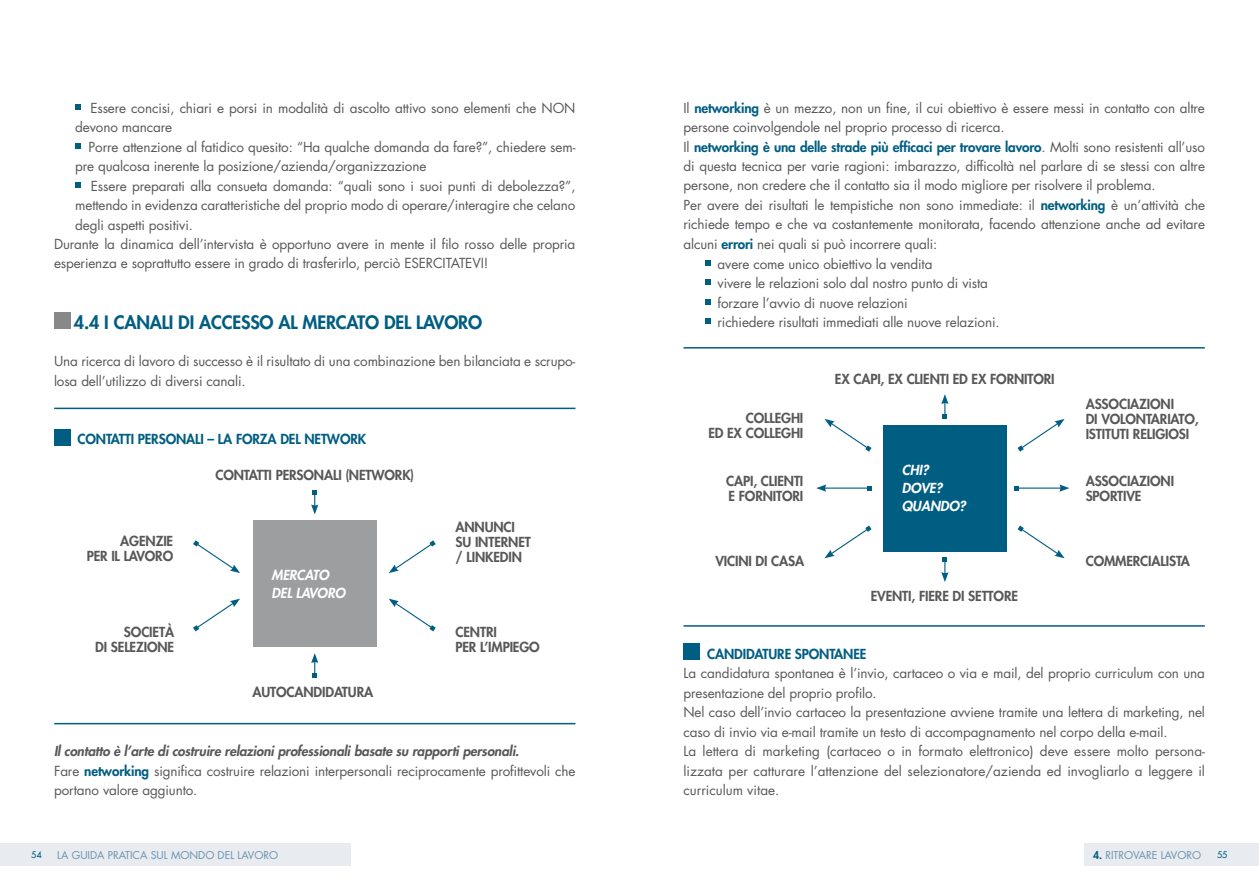
<style>
.page{position:relative;width:1259px;height:893px;background:#fff}
.page>*{position:absolute;margin:0;border:0;box-sizing:border-box;transform-origin:0 0}
.t1{font:800 18px "Futura";letter-spacing:-.01em;color:#005e83}
.t2{font:13.5px/19.5px "Futura";letter-spacing:-.01em;color:#58585a}
.t3{font:800 13.5px/15px "Futura";letter-spacing:-.01em;color:#58585a}
.t4{font:800 13.5px "Futura";letter-spacing:-.01em;color:#005e83}
.t5{font:italic 800 13.5px/18px "Futura";letter-spacing:-.01em;color:#fff}
.t6{font:10.5px "Futura Std";color:#6b93ad}
.t7{font:500 9px "Futura Std";color:#005e83}
.s1{font-weight:800;font-style:italic}
.s2{font-weight:800;color:#005e83}
.s3{font-weight:400;color:#58585a}
</style>
<div class="page">
<div style="left:0;top:843px;width:351px;height:22px;background:#e8ebf0"></div>
<div style="left:1084px;top:843px;width:175px;height:22px;background:#e8ebf0"></div>
<svg style="left:75px;top:104px;width:6px;height:6px"></svg>
<svg style="left:75px;top:143px;width:6px;height:5px"></svg>
<svg style="left:75px;top:182px;width:6px;height:6px"></svg>
<div style="left:54px;top:312px;width:16px;height:17px;background:#87888a"></div>
<div style="left:54px;top:429px;width:16px;height:17px;background:#005e83"></div>
<div style="left:253px;top:520px;width:123px;height:127px;background:#9c9e9f"></div>
<svg style="left:389px;top:599px;width:47px;height:32px"></svg>
<svg style="left:193px;top:599px;width:47px;height:32px"></svg>
<svg style="left:311px;top:653px;width:7px;height:25px"></svg>
<svg style="left:311px;top:490px;width:7px;height:24px"></svg>
<svg style="left:389px;top:540px;width:47px;height:33px"></svg>
<svg style="left:193px;top:540px;width:47px;height:33px"></svg>
<hr style="left:54px;top:723px;width:521px;height:1px;background:#005e83">
<hr style="left:54px;top:408px;width:521px;height:1px;background:#005e83">
<svg style="left:705px;top:260px;width:5px;height:6px"></svg>
<svg style="left:705px;top:279px;width:5px;height:6px"></svg>
<svg style="left:705px;top:299px;width:5px;height:5px"></svg>
<svg style="left:705px;top:318px;width:5px;height:6px"></svg>
<div style="left:683px;top:644px;width:16px;height:16px;background:#005e83"></div>
<div style="left:883px;top:425px;width:123px;height:126px;background:#005e83"></div>
<svg style="left:1017px;top:526px;width:47px;height:32px"></svg>
<svg style="left:824px;top:526px;width:47px;height:32px"></svg>
<svg style="left:941px;top:557px;width:7px;height:25px"></svg>
<svg style="left:941px;top:394px;width:7px;height:25px"></svg>
<svg style="left:1017px;top:419px;width:47px;height:33px"></svg>
<hr style="left:1016px;top:488px;width:45px;height:1px;background:#005e83">
<svg style="left:1059px;top:484px;width:10px;height:8px"></svg>
<svg style="left:1014px;top:486px;width:4px;height:4px"></svg>
<hr style="left:824px;top:488px;width:45px;height:1px;background:#005e83">
<svg style="left:816px;top:484px;width:10px;height:8px"></svg>
<svg style="left:867px;top:486px;width:4px;height:4px"></svg>
<svg style="left:824px;top:419px;width:47px;height:33px"></svg>
<hr style="left:683px;top:347px;width:521px;height:2px;background:#005e83">
<hr style="left:683px;top:625px;width:521px;height:2px;background:#005e83">
<p class="t2" style="left:75px;top:98px;width:502px;text-indent:15px">Essere concisi, chiari e porsi in modalità di ascolto attivo sono elementi che NON devono mancare</p>
<p class="t2" style="left:75px;top:137px;width:502px;text-indent:13px">Porre attenzione al fatidico quesito: “Ha qualche domanda da fare?”, chiedere sem&shy;pre qualcosa inerente la posizione/azienda/organizzazione</p>
<p class="t2" style="left:91px;top:176px;width:486px">Essere preparati alla consueta domanda: “quali sono i suoi punti di debolezza?”,</p>
<p class="t2" style="left:75px;top:195px;width:501px">mettendo in evidenza caratteristiche del proprio modo di operare/interagire che celano</p>
<p class="t2" style="left:75px;top:215px;width:119px">degli aspetti positivi.</p>
<p class="t2" style="left:54px;top:234px;width:523px">Durante la dinamica dell’intervista è opportuno avere in mente il filo rosso delle propria</p>
<p class="t2" style="left:54px;top:254px;width:436px">esperienza e soprattutto essere in grado di trasferirlo, perciò ESERCITATEVI!</p>
<h1 class="t1" style="left:74px;top:310px;width:410px">4.4 I CANALI DI ACCESSO AL MERCATO DEL LAVORO</h1>
<p class="t2" style="left:54px;top:351px;width:523px">Una ricerca di lavoro di successo è il risultato di una combinazione ben bilanciata e scrupo&shy;losa dell’utilizzo di diversi canali.</p>
<p class="t4" style="left:78px;top:430px;width:290px">CONTATTI PERSONALI – LA FORZA DEL NETWORK</p>
<p class="t3" style="left:87px;top:533px;width:88px;text-align:right">AGENZIE<br>PER IL LAVORO</p>
<p class="t3" style="left:95px;top:624px;width:80px;text-align:right">SOCIETÀ<br>DI SELEZIONE</p>
<p class="t3" style="left:215px;top:467px;width:200px">CONTATTI PERSONALI (NETWORK)</p>
<p class="t5" style="left:272px;top:566px;width:75px">MERCATO<br>DEL LAVORO</p>
<p class="t3" style="left:252px;top:684px;width:122px">AUTOCANDIDATURA</p>
<p class="t3" style="left:455px;top:519px;width:77px">ANNUNCI<br>SU INTERNET / LINKEDIN</p>
<p class="t3" style="left:455px;top:624px;width:86px">CENTRI<br>PER L’IMPIEGO</p>
<p class="t2" style="left:54px;top:741px;width:523px"><span class="s1">Il contatto è l’arte di costruire relazioni professionali basate su rapporti personali.<br></span>Fare <span class="s2">networking</span> significa costruire relazioni interpersonali reciprocamente profittevoli che portano valore aggiunto.</p>
<p class="t2" style="left:683px;top:98px;width:523px">Il <span class="s2">networking</span> è un mezzo, non un fine, il cui obiettivo è essere messi in contatto con altre</p>
<p class="t2" style="left:683px;top:117px;width:323px">persone coinvolgendole nel proprio processo di ricerca.</p>
<p class="t4" style="left:683px;top:137px;width:523px"><span class="s3">Il</span> networking è una delle strade più efficaci per trovare lavoro<span class="s3">. Molti sono resistenti all’uso</span></p>
<p class="t2" style="left:683px;top:156px;width:523px">di questa tecnica per varie ragioni: imbarazzo, difficoltà nel parlare di se stessi con altre</p>
<p class="t2" style="left:683px;top:176px;width:473px">persone, non credere che il contatto sia il modo migliore per risolvere il problema.</p>
<p class="t2" style="left:683px;top:195px;width:523px">Per avere dei risultati le tempistiche non sono immediate: il <span class="s2">networking</span> è un’attività che</p>
<p class="t2" style="left:683px;top:215px;width:523px">richiede tempo e che va costantemente monitorata, facendo attenzione anche ad evitare</p>
<p class="t2" style="left:683px;top:234px;width:255px">alcuni <span class="s2">errori</span> nei quali si può incorrere quali:</p>
<p class="t2" style="left:717px;top:254px;width:216px">avere come unico obiettivo la vendita</p>
<p class="t2" style="left:717px;top:273px;width:272px">vivere le relazioni solo dal nostro punto di vista</p>
<p class="t2" style="left:717px;top:293px;width:192px">forzare l’avvio di nuove relazioni</p>
<p class="t2" style="left:717px;top:312px;width:283px">richiedere risultati immediati alle nuove relazioni.</p>
<p class="t3" style="left:708px;top:410px;width:96px;text-align:right">COLLEGHI<br>ED EX COLLEGHI</p>
<p class="t3" style="left:726px;top:474px;width:79px">CAPI, CLIENTI<br>E FORNITORI</p>
<p class="t3" style="left:715px;top:553px;width:90px">VICINI DI CASA</p>
<p class="t3" style="left:835px;top:372px;width:221px">EX CAPI, EX CLIENTI ED EX FORNITORI</p>
<p class="t5" style="left:902px;top:461px;width:65px">CHI?<br>DOVE?<br>QUANDO?</p>
<p class="t3" style="left:871px;top:589px;width:149px">EVENTI, FIERE DI SETTORE</p>
<p class="t3" style="left:1085px;top:396px;width:115px">ASSOCIAZIONI<br>DI VOLONTARIATO,<br>ISTITUTI RELIGIOSI</p>
<p class="t3" style="left:1085px;top:474px;width:90px">ASSOCIAZIONI<br>SPORTIVE</p>
<p class="t3" style="left:1085px;top:553px;width:106px">COMMERCIALISTA</p>
<p class="t4" style="left:707px;top:645px;width:161px">CANDIDATURE SPONTANEE</p>
<p class="t2" style="left:683px;top:663px;width:523px">La candidatura spontanea è l’invio, cartaceo o via e mail, del proprio curriculum con una presentazione del proprio profilo.<br>Nel caso dell’invio cartaceo la presentazione avviene tramite una lettera di marketing, nel caso di invio via e-mail tramite un testo di accompagnamento nel corpo della e-mail.<br>La lettera di marketing (cartaceo o in formato elettronico) deve essere molto persona&shy;lizzata per catturare l’attenzione del selezionatore/azienda ed invogliarlo a leggere il curriculum vitae.</p>
<p class="t7" style="left:31px;top:849px;width:12px">54</p>
<p class="t6" style="left:57px;top:848px;width:222px">LA GUIDA PRATICA SUL MONDO DEL LAVORO</p>
<p class="t6" style="left:1093px;top:848px;width:110px"><span class="s2">4.</span> RITROVARE LAVORO</p>
<p class="t7" style="left:1217px;top:849px;width:12px">55</p>
</div>
